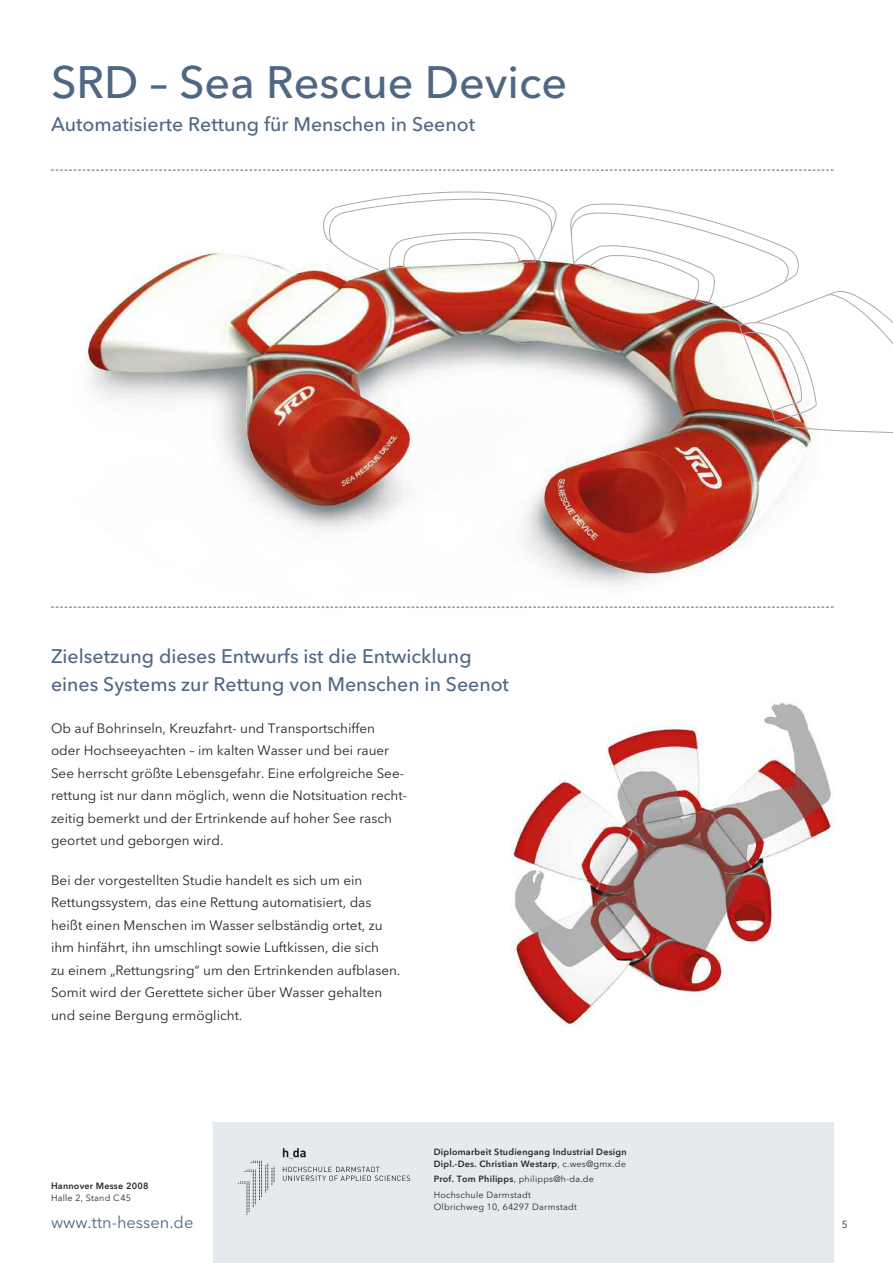
<style>
.page{position:relative;width:893px;height:1263px;background:#fff}
.page>*{position:absolute;margin:0;border:0;box-sizing:border-box;transform-origin:0 0}
.t1{font:500 45px "Avenir Next LT Pro";color:#4f6784}
.t2{font:500 19.5px/28.3px "Avenir Next LT Pro";color:#4f6784}
.t3{font:16.35px "Avenir Next LT Pro";color:#4f6784}
.t4{font:13.5px/22.5px "Avenir Next LT Pro";color:#272627}
.t5{font:10.2px "Avenir Next LT Pro";color:#272627}
.t6{font:600 9px/12px "Avenir Next LT Pro";letter-spacing:.025em;color:#272627}
.t7{font:9px/15.5px "Avenir Next LT Pro";letter-spacing:.025em;color:#272627}
.s1{font-weight:400}
.s2{font-weight:600}
</style>
<div class="page">
<svg style="left:213px;top:1122px;width:620px;height:1px"></svg>
<div style="left:213px;top:1123px;width:620px;height:140px;background:#e6eaee"></div>
<svg style="left:238px;top:1161px;width:37px;height:54px"></svg>
<svg style="left:283px;top:1148px;width:23px;height:10px"></svg>
<svg style="left:283px;top:1167px;width:127px;height:14px"></svg>
<img style="left:511px;top:703px;width:323px;height:323px">
<img style="left:51px;top:252px;width:782px;height:355px">
<svg style="left:51px;top:607px;width:782px;height:1px"></svg>
<svg style="left:51px;top:170px;width:782px;height:1px"></svg>
<svg style="left:323px;top:192px;width:235px;height:79px"></svg>
<img style="left:570px;top:203px;width:323px;height:230px">
<h1 class="t1" style="left:51px;top:66px;width:518px">SRD – Sea Rescue Device</h1>
<h2 class="t2" style="left:51px;top:112px;width:426px">Automatisierte Rettung für Menschen in Seenot</h2>
<h2 class="t2" style="left:51px;top:644px;width:459px">Zielsetzung dieses Entwurfs ist die Entwicklung eines Systems zur Rettung von Menschen in Seenot</h2>
<p class="t4" style="left:51px;top:718px;width:357px">Ob auf Bohrinseln, Kreuzfahrt- und Transportschiffen oder Hochseeyachten – im kalten Wasser und bei rauer See herrscht größte Lebensgefahr. Eine erfolgreiche See&shy;rettung ist nur dann möglich, wenn die Notsituation recht&shy;zeitig bemerkt und der Ertrinkende auf hoher See rasch geortet und geborgen wird.</p>
<p class="t4" style="left:51px;top:870px;width:351px">Bei der vorgestellten Studie handelt es sich um ein Rettungssystem, das eine Rettung automatisiert, das heißt einen Menschen im Wasser selbständig ortet, zu ihm hinfährt, ihn umschlingt sowie Luftkissen, die sich<br>zu einem „Rettungsring“ um den Ertrinkenden aufblasen.<br>Somit wird der Gerettete sicher über Wasser gehalten und seine Bergung ermöglicht.</p>
<p class="t6" style="left:51px;top:1181px;width:99px">Hannover Messe 2008</p>
<p class="t7" style="left:51px;top:1191px;width:81px">Halle 2, Stand C45</p>
<p class="t3" style="left:51px;top:1216px;width:144px">www.ttn-hessen.de</p>
<p class="t6" style="left:434px;top:1147px;width:194px">Diplomarbeit Studiengang Industrial Design<br>Dipl.-Des. Christian Westarp<span class="s1">, c.wes@gmx.de</span></p>
<p class="t7" style="left:434px;top:1172px;width:162px"><span class="s2">Prof. Tom Philipps</span>, philipps@h-da.de<br>Hochschule Darmstadt</p>
<p class="t7" style="left:434px;top:1200px;width:145px">Olbrichweg 10, 64297 Darmstadt</p>
<p class="t5" style="left:842px;top:1221px;width:7px">5</p>
</div>
